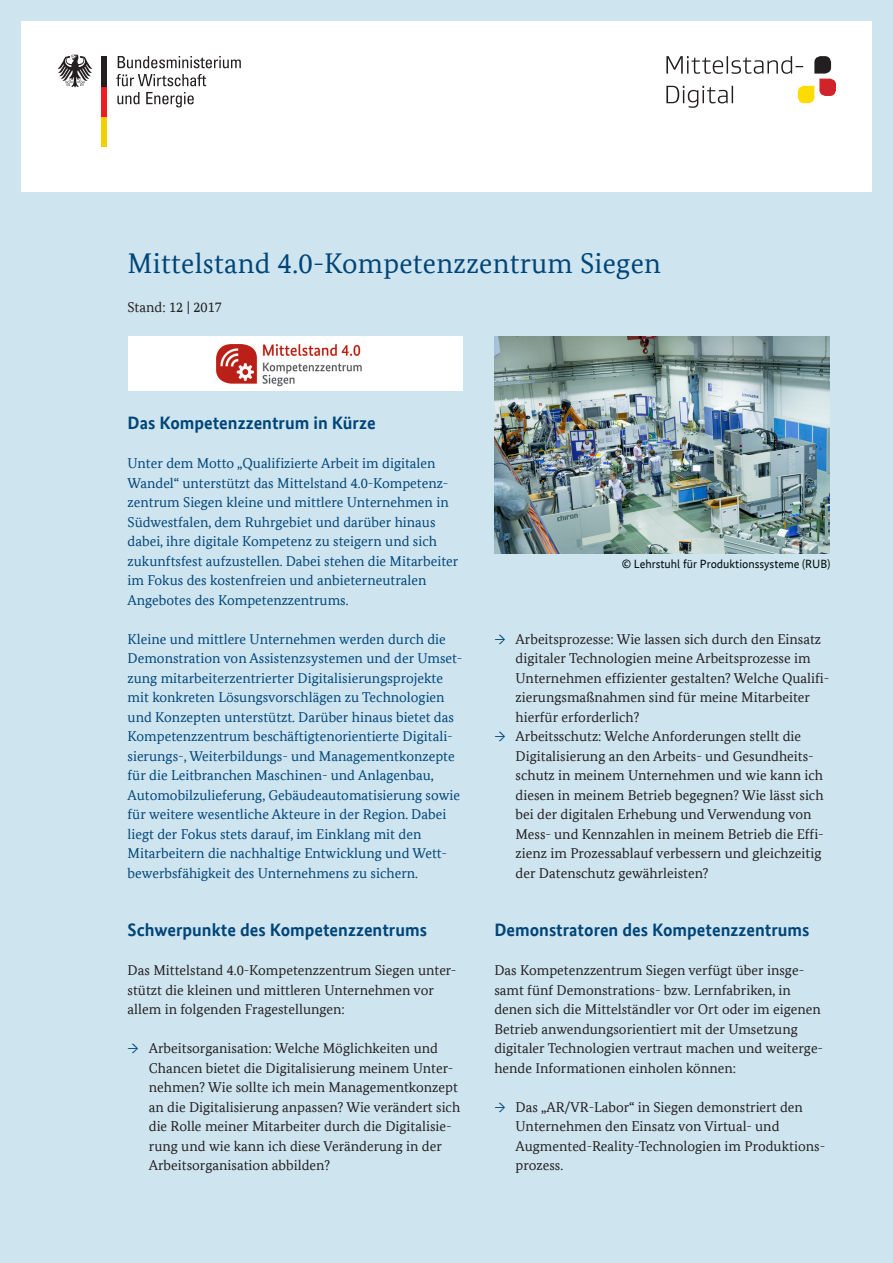
<style>
.page{position:relative;width:893px;height:1263px;background:#cee4ef}
.page>*{position:absolute;margin:0;border:0;box-sizing:border-box;transform-origin:0 0}
.t1{font:28.5px "Bundes Serif Office";letter-spacing:.01em;color:#004578}
.t2{font:700 18px "Bundes Sans Office";color:#004578}
.LI_Pfeil{font:14.25px/19.5px "Bundes Serif Office";color:#231f20}
.t3{font:14.25px/19.5px "Bundes Serif Office";color:#004578}
.t4{font:12px "Bundes Sans Office";color:#000b09}
.s1{color:#004578}
</style>
<div class="page">
<div style="left:21px;top:21px;width:851px;height:170px;background:#fff"></div>
<div style="left:102px;top:116px;width:5px;height:30px;background:#f4cf02"></div>
<div style="left:102px;top:86px;width:5px;height:30px;background:#ee1d23"></div>
<div style="left:102px;top:56px;width:5px;height:30px;background:#231f20"></div>
<svg style="left:57px;top:55px;width:36px;height:32px"></svg>
<svg style="left:118px;top:56px;width:123px;height:12px"></svg>
<svg style="left:116px;top:74px;width:90px;height:12px"></svg>
<svg style="left:117px;top:92px;width:22px;height:12px"></svg>
<svg style="left:146px;top:92px;width:48px;height:15px"></svg>
<svg style="left:666px;top:56px;width:170px;height:52px"></svg>
<div style="left:128px;top:336px;width:335px;height:54px;background:#fff"></div>
<img style="left:216px;top:344px;width:146px;height:43px">
<img style="left:494px;top:337px;width:335px;height:217px">
<h1 class="t1" style="left:128px;top:247px;width:535px">Mittelstand 4.0-Kompetenzzentrum Siegen</h1>
<p class="LI_Pfeil" style="left:128px;top:297px;width:96px">Stand: 12 | 2017</p>
<h2 class="t2" style="left:128px;top:412px;width:250px">Das Kompetenzzentrum in Kürze</h2>
<p class="t3" style="left:128px;top:453px;width:332px">Unter dem Motto „Qualifizierte Arbeit im digitalen Wandel“ unterstützt das Mittelstand 4.0-Kompetenz&shy;zentrum Siegen kleine und mittlere Unternehmen in Südwestfalen, dem Ruhrgebiet und darüber hinaus dabei, ihre digitale Kompetenz zu steigern und sich zukunftsfest aufzustellen. Dabei stehen die Mitarbeiter im Fokus des kostenfreien und anbieterneutralen Angebotes des Kompetenzzentrums.</p>
<p class="t3" style="left:128px;top:629px;width:336px">Kleine und mittlere Unternehmen werden durch die Demonstration von Assistenzsystemen und der Umset&shy;zung mitarbeiterzentrierter Digitalisierungsprojekte mit konkreten Lösungsvorschlägen zu Technologien und Konzepten unterstützt. Darüber hinaus bietet das Kompetenzzentrum beschäftigtenorientierte Digitali&shy;sierungs-, Weiterbildungs- und Managementkonzepte für die Leitbranchen Maschinen- und Anlagenbau, Automobilzulieferung, Gebäudeautomatisierung sowie für weitere wesentliche Akteure in der Region. Dabei liegt der Fokus stets darauf, im Einklang mit den Mitarbeitern die nachhaltige Entwicklung und Wett&shy;bewerbsfähigkeit des Unternehmens zu sichern.</p>
<h2 class="t2" style="left:128px;top:919px;width:301px">Schwerpunkte des Kompetenzzentrums</h2>
<p class="LI_Pfeil" style="left:128px;top:960px;width:330px">Das Mittelstand 4.0-Kompetenzzentrum Siegen unter&shy;stützt die kleinen und mittleren Unternehmen vor allem in folgenden Fragestellungen:</p>
<p class="LI_Pfeil" style="left:149px;top:1038px;width:313px;text-indent:-21px"><span class="s1">→</span> Arbeitsorganisation: Welche Möglichkeiten und Chancen bietet die Digitalisierung meinem Unter&shy;nehmen? Wie sollte ich mein Managementkonzept an die Digitalisierung anpassen? Wie verändert sich die Rolle meiner Mitarbeiter durch die Digitalisie&shy;rung und wie kann ich diese Veränderung in der Arbeitsorganisation abbilden?</p>
<p class="t4" style="left:622px;top:557px;width:210px">© Lehrstuhl für Produktionssysteme (RUB)</p>
<p class="LI_Pfeil" style="left:516px;top:629px;width:315px;text-indent:-21px"><span class="s1">→</span> Arbeitsprozesse: Wie lassen sich durch den Einsatz digitaler Technologien meine Arbeitsprozesse im Unternehmen effizienter gestalten? Welche Qualifi&shy;zierungsmaßnahmen sind für meine Mitarbeiter hierfür erforderlich?</p>
<p class="LI_Pfeil" style="left:516px;top:726px;width:310px;text-indent:-21px"><span class="s1">→</span> Arbeitsschutz: Welche Anforderungen stellt die Digitalisierung an den Arbeits- und Gesundheits&shy;schutz in meinem Unternehmen und wie kann ich diesen in meinem Betrieb begegnen? Wie lässt sich bei der digitalen Erhebung und Verwendung von Mess- und Kennzahlen in meinem Betrieb die Effi&shy;zienz im Prozessablauf verbessern und gleichzeitig der Datenschutz gewährleisten?</p>
<p class="t2" style="left:494px;top:919px;width:317px">Demonstratoren des Kompetenzzentrums</p>
<p class="LI_Pfeil" style="left:494px;top:960px;width:330px">Das Kompetenzzentrum Siegen verfügt über insge&shy;samt fünf Demonstrations- bzw. Lernfabriken, in denen sich die Mittelständler vor Ort oder im eigenen Betrieb anwendungsorientiert mit der Umsetzung digitaler Technologien vertraut machen und weiterge&shy;hende Informationen einholen können:</p>
<p class="LI_Pfeil" style="left:516px;top:1097px;width:311px;text-indent:-21px"><span class="s1">→</span> Das „AR/VR-Labor“ in Siegen demonstriert den Unternehmen den Einsatz von Virtual- und Augmented-Reality-Technologien im Produktions&shy;prozess.</p>
</div>
